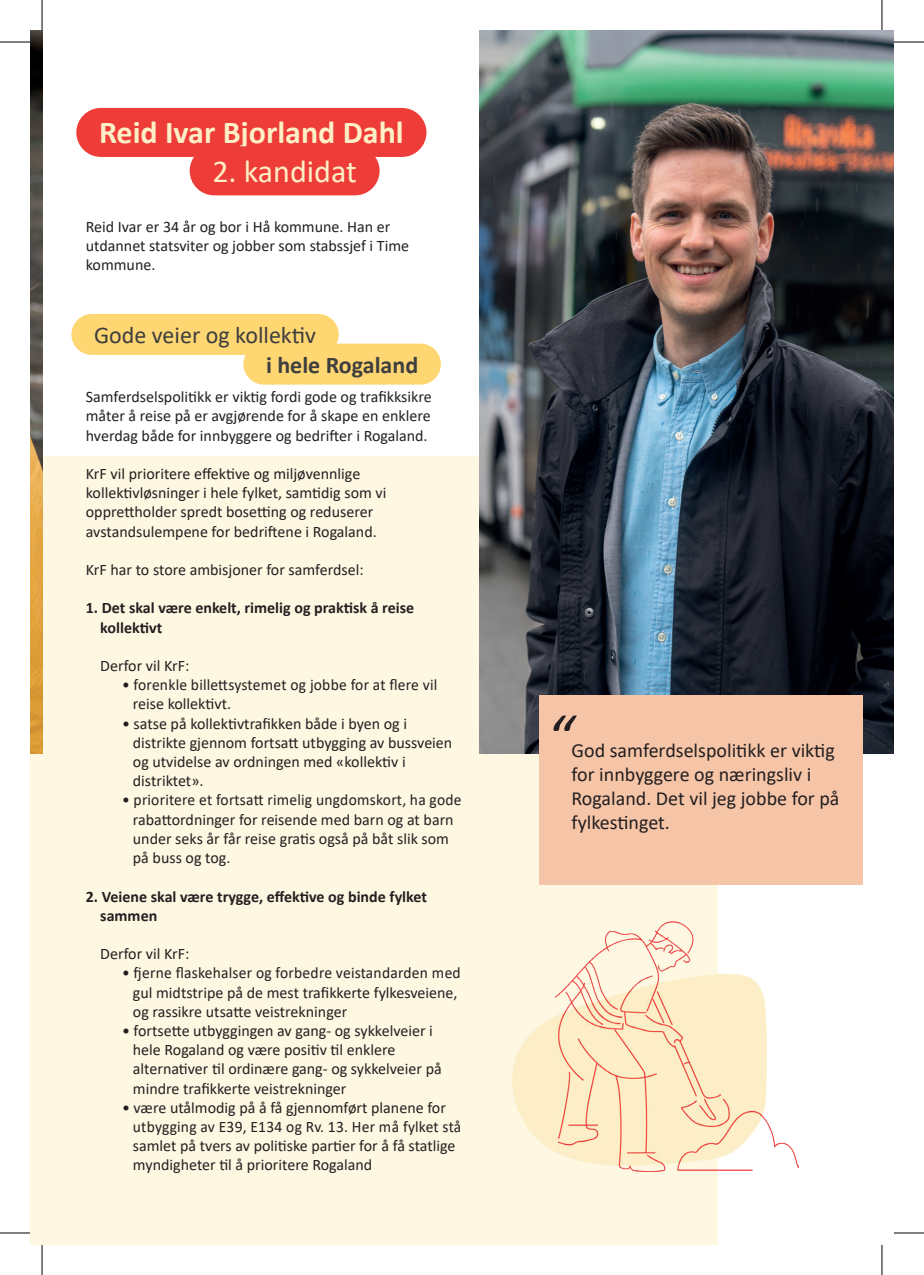
<style>
.page{position:relative;width:924px;height:1275px;background:#fff}
.page>*{position:absolute;margin:0;border:0;box-sizing:border-box;transform-origin:0 0}
.t1{font:italic 61.8px "Calibri";color:#231f20}
.t2{font:700 32px "Calibri";color:#fef0c6}
.t3{font:32px "Calibri";color:#fef0c6}
.t4{font:24px "Calibri";color:#3e3e3f}
.t5{font:700 24px "Calibri";color:#3e3e3f}
.t6{font:20px/24px "Calibri";color:#231f20}
.t7{font:16px/19.2px "Calibri";color:#231f20}
.t8{font:700 16px/19.2px "Calibri";color:#231f20}
</style>
<div class="page">
<div style="left:31px;top:456px;width:686px;height:788px;background:#fef7e2"></div>
<img style="left:31px;top:31px;width:11px;height:722px">
<img style="left:479px;top:31px;width:413px;height:722px">
<div style="left:539px;top:695px;width:323px;height:189px;background:#f6c5a8"></div>
<div style="left:76px;top:108px;width:350px;height:49px;background:#ee3d39;border-radius:25px"></div>
<div style="left:243px;top:343px;width:197px;height:42px;background:#fed672;border-radius:21px"></div>
<div style="left:71px;top:314px;width:267px;height:41px;background:#fed672;border-radius:21px"></div>
<div style="left:189px;top:146px;width:190px;height:49px;background:#ee3d39;border-radius:25px"></div>
<img style="left:512px;top:921px;width:285px;height:250px">
<svg style="left:0;top:41px;width:30px;height:1px"></svg>
<svg style="left:893px;top:40px;width:30px;height:5px"></svg>
<svg style="left:0;top:1233px;width:30px;height:1px"></svg>
<svg style="left:894px;top:1233px;width:29px;height:1px"></svg>
<svg style="left:41px;top:0;width:1px;height:30px"></svg>
<svg style="left:41px;top:1245px;width:1px;height:30px"></svg>
<svg style="left:882px;top:0;width:1px;height:30px"></svg>
<svg style="left:882px;top:1245px;width:1px;height:30px"></svg>
<hr style="left:0;top:42px;width:30px;height:1px;background:#000">
<hr style="left:893px;top:42px;width:30px;height:1px;background:#000">
<hr style="left:0;top:1232px;width:30px;height:1px;background:#000">
<hr style="left:893px;top:1232px;width:30px;height:1px;background:#000">
<hr style="left:42px;top:0;width:1px;height:30px;background:#000">
<hr style="left:42px;top:1245px;width:1px;height:30px;background:#000">
<hr style="left:881px;top:0;width:1px;height:30px;background:#000">
<hr style="left:881px;top:1245px;width:1px;height:30px;background:#000">
<h2 class="t2" style="left:99px;top:110px;width:306px">Reid Ivar Bjorland Dahl</h2>
<h2 class="t3" style="left:212px;top:149px;width:146px">2. kandidat</h2>
<p class="t7" style="left:86px;top:216px;width:324px">Reid Ivar er 34 år og bor i Hå kommune. Han er utdannet statsviter og jobber som stabssjef i Time kommune.</p>
<h3 class="t4" style="left:94px;top:319px;width:223px">Gode veier og kollektiv</h3>
<h3 class="t5" style="left:266px;top:348px;width:154px">i hele Rogaland</h3>
<p class="t7" style="left:86px;top:387px;width:347px;text-align:justify">Samferdselspolitikk er viktig fordi gode og trafikksikre måter å reise på er avgjørende for å skape en enklere hverdag både for innbyggere og bedrifter i Rogaland.</p>
<p class="t7" style="left:86px;top:463px;width:302px">KrF vil prioritere effektive og miljøvennlige kollektivløsninger i hele fylket, samtidig som vi opprettholder spredt bosetting og reduserer avstandsulempene for bedriftene i Rogaland.</p>
<p class="t7" style="left:86px;top:559px;width:279px">KrF har to store ambisjoner for samferdsel:</p>
<p class="t8" style="left:100px;top:598px;width:315px;text-indent:-14px">1. Det skal være enkelt, rimelig og praktisk å reise kollektivt</p>
<p class="t7" style="left:100px;top:655px;width:91px">Derfor vil KrF:</p>
<p class="t7" style="left:133px;top:675px;width:306px;text-indent:-11px">• forenkle billettsystemet og jobbe for at flere vil reise kollektivt.</p>
<p class="t7" style="left:133px;top:713px;width:321px;text-indent:-11px">• satse på kollektivtrafikken både i byen og i distrikte gjennom fortsatt utbygging av bussveien og utvidelse av ordningen med «kollektiv i distriktet».</p>
<p class="t7" style="left:133px;top:790px;width:330px;text-indent:-11px">• prioritere et fortsatt rimelig ungdomskort, ha gode rabattordninger for reisende med barn og at barn under seks år får reise gratis også på båt slik som på buss og tog.</p>
<p class="t8" style="left:100px;top:886px;width:328px;text-indent:-14px">2. Veiene skal være trygge, effektive og binde fylket sammen</p>
<p class="t7" style="left:100px;top:943px;width:91px">Derfor vil KrF:</p>
<p class="t7" style="left:133px;top:963px;width:329px;text-indent:-11px">• fjerne flaskehalser og forbedre veistandarden med gul midtstripe på de mest trafikkerte fylkesveiene, og rassikre utsatte veistrekninger</p>
<p class="t7" style="left:133px;top:1020px;width:310px;text-indent:-11px">• fortsette utbyggingen av gang- og sykkelveier i hele Rogaland og være positiv til enklere alternativer til ordinære gang- og sykkelveier på mindre trafikkerte veistrekninger</p>
<p class="t7" style="left:133px;top:1097px;width:330px;text-indent:-11px">• være utålmodig på å få gjennomført planene for utbygging av E39, E134 og Rv. 13. Her må fylket stå samlet på tvers av politiske partier for å få statlige myndigheter til å prioritere Rogaland</p>
<h1 class="t1" style="left:546px;top:694px;width:27px">“</h1>
<p class="t6" style="left:571px;top:737px;width:269px">God samferdselspolitikk er viktig for innbyggere og næringsliv i<br>Rogaland. Det vil jeg jobbe for på fylkestinget.</p>
</div>
